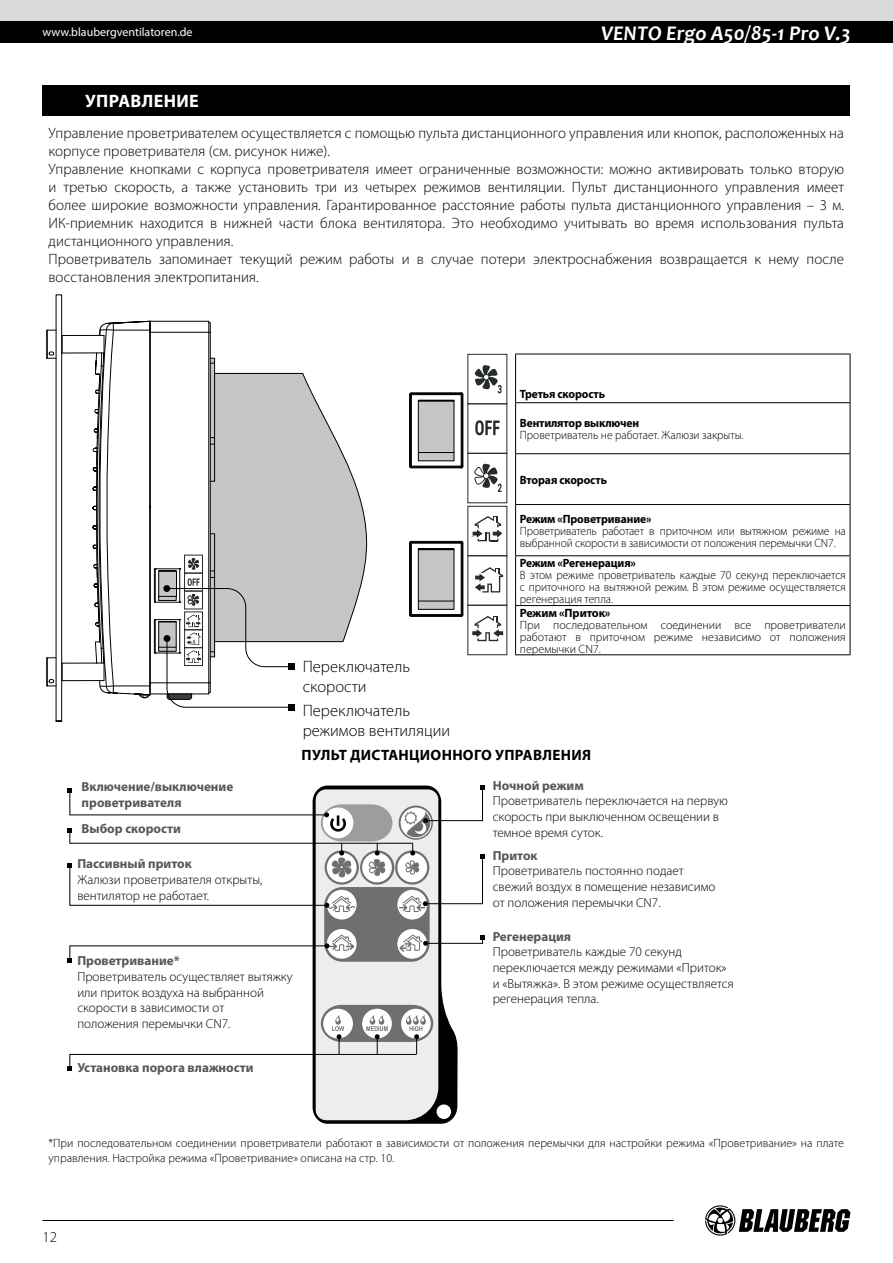
<style>
.page{position:relative;width:893px;height:1263px;background:#fff}
.page>*{position:absolute;margin:0;border:0;box-sizing:border-box;transform-origin:0 0}
.t1{font:italic 700 21px "Candara";color:#fff}
.t2{font:700 18px "Myriad Pro";letter-spacing:.02em;color:#fff}
.t3{font:300 16.5px/19.8px "Myriad Pro";color:#000}
.t4{font:300 15px/18px "Myriad Pro";letter-spacing:.005em;color:#000}
.t5{font:700 15px "Myriad Pro";letter-spacing:.02em;color:#000}
.t6{font:300 13.05px/15.8px "Myriad Pro";color:#010202}
.t7{font:700 13.05px/15.8px "Myriad Pro";color:#585756}
.t8{font:300 13.05px/15.8px "Myriad Pro";color:#000}
.t9{font:300 12px/12px "Myriad Pro";color:#000;text-align:justify}
.t10{font:300 12px/12px "Myriad Pro";color:#000;scale:.96 1}
.t11{font:700 12px "Myriad Pro";letter-spacing:-.01em;color:#000;scale:.96 1}
.t12{font:12px "Myriad Pro";color:#fff}
.t13{font:700 12px "Myriad Pro";letter-spacing:-.01em;color:#000}
</style>
<div class="page">
<div style="left:0;top:0;width:893px;height:21px;background:#dadada"></div>
<div style="left:0;top:21px;width:893px;height:22px;background:#000"></div>
<svg style="left:705px;top:1205px;width:145px;height:30px"></svg>
<hr style="left:43px;top:1220px;width:631px;height:1px;background:#000">
<div style="left:43px;top:85px;width:807px;height:31px;background:#000"></div>
<hr style="left:515px;top:354px;width:335px;height:1px;background:#000">
<hr style="left:515px;top:354px;width:1px;height:48px;background:#000">
<hr style="left:850px;top:354px;width:1px;height:48px;background:#000">
<hr style="left:515px;top:402px;width:335px;height:1px;background:#000">
<hr style="left:515px;top:403px;width:1px;height:50px;background:#000">
<hr style="left:850px;top:403px;width:1px;height:50px;background:#000">
<hr style="left:515px;top:453px;width:335px;height:1px;background:#000">
<hr style="left:515px;top:454px;width:1px;height:50px;background:#000">
<hr style="left:850px;top:454px;width:1px;height:50px;background:#000">
<hr style="left:515px;top:504px;width:335px;height:1px;background:#000">
<hr style="left:515px;top:505px;width:1px;height:50px;background:#000">
<hr style="left:850px;top:505px;width:1px;height:50px;background:#000">
<hr style="left:515px;top:555px;width:335px;height:1px;background:#000">
<hr style="left:515px;top:556px;width:1px;height:49px;background:#000">
<hr style="left:850px;top:556px;width:1px;height:49px;background:#000">
<hr style="left:515px;top:605px;width:335px;height:1px;background:#000">
<hr style="left:515px;top:606px;width:1px;height:48px;background:#000">
<hr style="left:850px;top:606px;width:1px;height:48px;background:#000">
<hr style="left:515px;top:654px;width:335px;height:1px;background:#000">
<svg style="left:409px;top:392px;width:55px;height:77px"></svg>
<svg style="left:409px;top:540px;width:55px;height:77px"></svg>
<hr style="left:454px;top:400px;width:1px;height:52px;background:#000">
<div style="left:467px;top:605px;width:40px;height:50px;border:1px solid #272c2a"></div>
<svg style="left:475px;top:567px;width:28px;height:26px"></svg>
<svg style="left:471px;top:516px;width:32px;height:25px"></svg>
<svg style="left:474px;top:463px;width:28px;height:29px"></svg>
<svg style="left:475px;top:420px;width:25px;height:15px"></svg>
<svg style="left:475px;top:365px;width:27px;height:28px"></svg>
<svg style="left:472px;top:616px;width:32px;height:25px"></svg>
<svg style="left:46px;top:294px;width:321px;height:428px"></svg>
<hr style="left:150px;top:332px;width:1px;height:352px;background:#010203">
<svg style="left:68px;top:785px;width:417px;height:335px"></svg>
<p class="t12" style="left:43px;top:25px;width:152px">www.blaubergventilatoren.de</p>
<h1 class="t1" style="left:601px;top:20px;width:251px">VENTO Ergo A50/85-1 Pro V.3</h1>
<p class="t2" style="left:85px;top:89px;width:115px">УПРАВЛЕНИЕ</p>
<p class="t4" style="left:49px;top:125px;width:797px">Управление проветривателем осуществляется с помощью пульта дистанционного управления или кнопок, расположенных на корпусе проветривателя (см. рисунок ниже).<br>Управление кнопками с корпуса проветривателя имеет ограниченные возможности: можно активировать только вторую и третью скорость, а также установить три из четырех режимов вентиляции. Пульт дистанционного управления имеет более широкие возможности управления. Гарантированное расстояние работы пульта дистанционного управления – 3 м.<br>ИК-приемник находится в нижней части блока вентилятора. Это необходимо учитывать во время использования пульта дистанционного управления.<br>Проветриватель запоминает текущий режим работы и в случае потери электроснабжения возвращается к нему после восстановления электропитания.</p>
<p class="t3" style="left:303px;top:656px;width:109px">Переключатель скорости</p>
<p class="t3" style="left:303px;top:701px;width:149px">Переключатель режимов вентиляции</p>
<p class="t11" style="left:520px;top:387px;width:90px">Третья скорость</p>
<p class="t11" style="left:520px;top:415px;width:126px">Вентилятор выключен</p>
<p class="t10" style="left:520px;top:429px;width:235px">Проветриватель не работает. Жалюзи закрыты.</p>
<p class="t11" style="left:520px;top:472px;width:92px">Вторая скорость</p>
<p class="t11" style="left:520px;top:511px;width:139px">Режим «Проветривание»</p>
<p class="t10" style="left:520px;top:525px;width:341px">Проветриватель работает в приточном или вытяжном режиме на выбранной скорости в зависимости от положения перемычки CN7.</p>
<p class="t11" style="left:520px;top:555px;width:122px">Режим «Регенерация»</p>
<p class="t10" style="left:520px;top:569px;width:341px;text-align:justify">В этом режиме проветриватель каждые 70 секунд переключается с приточного на вытяжной режим. В этом режиме осуществляется регенерация тепла.</p>
<p class="t13" style="left:520px;top:605px;width:92px">Режим «Приток»</p>
<p class="t9" style="left:520px;top:619px;width:327px">При последовательном соединении все проветриватели работают в приточном режиме независимо от положения перемычки CN7.</p>
<p class="t7" style="left:82px;top:778px;width:153px">Включение/выключение проветривателя</p>
<p class="t7" style="left:82px;top:820px;width:101px">Выбор скорости</p>
<p class="t7" style="left:77px;top:855px;width:116px">Пассивный приток</p>
<p class="t8" style="left:77px;top:872px;width:187px">Жалюзи проветривателя открыты, вентилятор не работает.</p>
<p class="t7" style="left:77px;top:952px;width:104px">Проветривание*</p>
<p class="t6" style="left:77px;top:969px;width:217px">Проветриватель осуществляет вытяжку или приток воздуха на выбранной скорости в зависимости от<br>положения перемычки CN7.</p>
<p class="t7" style="left:77px;top:1059px;width:178px">Установка порога влажности</p>
<p class="t5" style="left:302px;top:745px;width:291px">ПУЛЬТ ДИСТАНЦИОННОГО УПРАВЛЕНИЯ</p>
<p class="t7" style="left:493px;top:777px;width:93px">Ночной режим</p>
<p class="t6" style="left:493px;top:793px;width:237px">Проветриватель переключается на первую скорость при выключенном освещении в темное время суток.</p>
<p class="t7" style="left:493px;top:847px;width:46px">Приток</p>
<p class="t6" style="left:493px;top:863px;width:224px">Проветриватель постоянно подает свежий воздух в помещение независимо от положения перемычки CN7.</p>
<p class="t7" style="left:493px;top:928px;width:80px">Регенерация</p>
<p class="t6" style="left:493px;top:944px;width:243px">Проветриватель каждые 70 секунд переключается между режимами «Приток» и «Вытяжка». В этом режиме осуществляется регенерация тепла.</p>
<p class="t9" style="left:49px;top:1136px;width:797px;line-height:14.4px">*При последовательном соединении проветриватели работают в зависимости от положения перемычки для настройки режима «Проветривание» на плате управления. Настройка режима «Проветривание» описана на стр. 10.</p>
<p class="t4" style="left:43px;top:1228px;width:16px">12</p>
</div>
